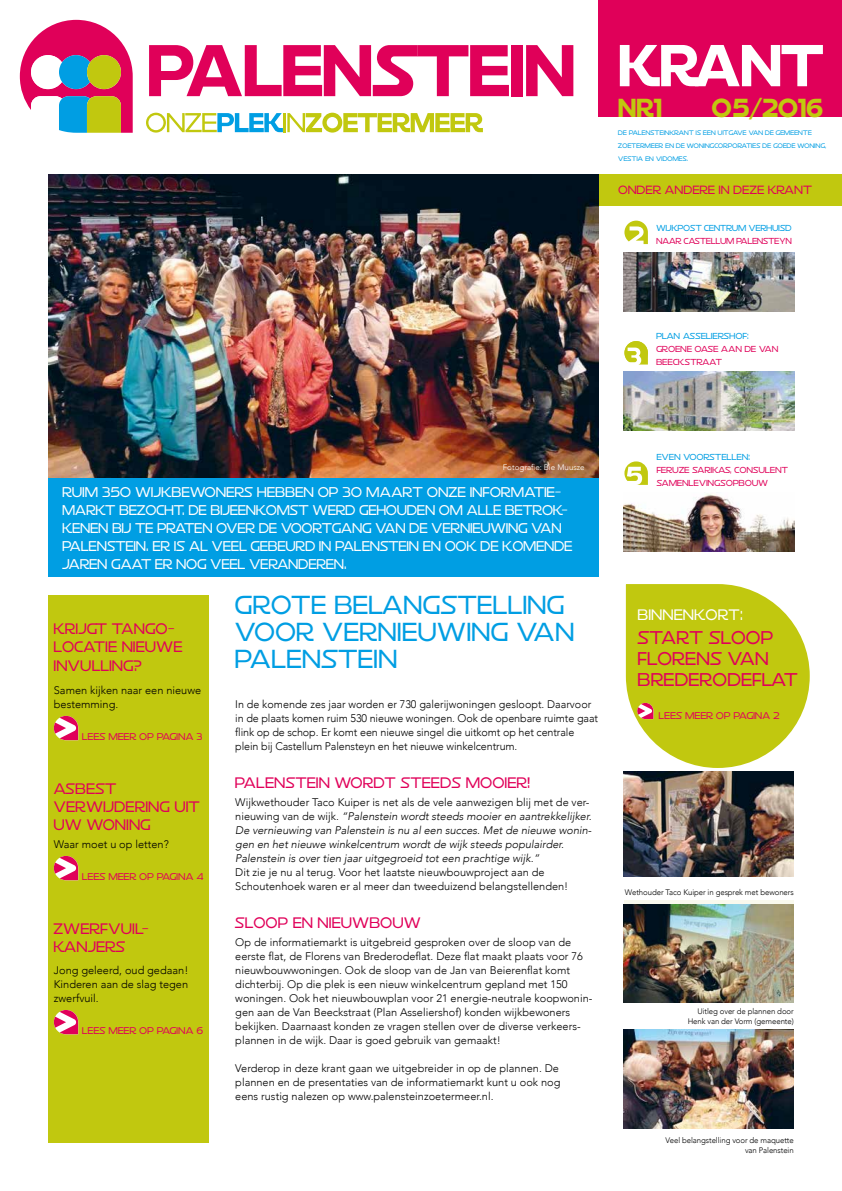
<style>
.page{position:relative;width:842px;height:1191px;background:#fff}
.page>*{position:absolute;margin:0;border:0;box-sizing:border-box;transform-origin:0 0}
.t1{font:700 54.4px "R6 D8 Rg";color:#fff}
.t2{font:24px/27px "R6 D8 Bk";letter-spacing:.05em;color:#009ee3}
.t3{font:700 24px "R6 D8 Rg";color:#c1c80f}
.t4{font:17px/21px "R6 D8 Bk";letter-spacing:.05em;color:#e00059}
.t5{font:14px/18px "R6 D8 Bk";letter-spacing:.05em;color:#e00059}
.t6{font:14px "R6 D8 Bk";letter-spacing:.05em;color:#fff}
.t7{font:13px/18px "R6 D8 Bk";letter-spacing:.03em;color:#fff}
.t8{font:300 11px/14px "Avenir";color:#000}
.t9{font:italic 300 11px/14px "Avenir";color:#000}
.t10{font:11px "R6 D8 Bk";letter-spacing:.05em;color:#e00059}
.t11{font:9px "R6 D8 Bk";letter-spacing:.05em;color:#e00059}
.t12{font:300 8px/10px "Avenir";letter-spacing:-.01em;color:#000;text-align:right}
.t13{font:8px/13px "R6 D8 Bk";letter-spacing:.05em;color:#e00059}
.t14{font:8px "R6 D8 Bk";letter-spacing:.05em;color:#009ee3}
.t15{font:8px "R6 D8 Bk";letter-spacing:.03em;color:#009ee3}
.t16{font:8px "R6 D8 Bk";letter-spacing:.02em;color:#e00059}
.t17{font:300 8px "Avenir";color:#fff}
.t18{font:6px/13px "R6 D8 Bk";letter-spacing:.05em;color:#009ee3}
.s1{font-style:normal}
</style>
<div class="page">
<svg style="left:20px;top:20px;width:113px;height:113px"></svg>
<svg style="left:146px;top:113px;width:337px;height:20px"></svg>
<svg style="left:149px;top:45px;width:360px;height:51px"></svg>
<div style="left:511px;top:45px;width:12px;height:51px;background:#e00059"></div>
<svg style="left:526px;top:45px;width:47px;height:51px"></svg>
<div style="left:599px;top:0;width:243px;height:117px;background:#e00059"></div>
<div style="left:599px;top:175px;width:243px;height:31px;background:#c1c80f"></div>
<svg style="left:624px;top:221px;width:24px;height:23px"></svg>
<img style="left:624px;top:252px;width:170px;height:59px">
<svg style="left:624px;top:461px;width:24px;height:24px"></svg>
<img style="left:624px;top:494px;width:170px;height:58px">
<img style="left:48px;top:175px;width:551px;height:304px">
<div style="left:48px;top:479px;width:551px;height:98px;background:#009ee3"></div>
<img style="left:624px;top:1029px;width:170px;height:99px">
<img style="left:624px;top:771px;width:170px;height:105px">
<div style="left:624px;top:900px;width:170px;height:102px;background:#f9f9ed"></div>
<img style="left:624px;top:904px;width:170px;height:98px">
<svg style="left:626px;top:584px;width:184px;height:184px"></svg>
<div style="left:48px;top:595px;width:161px;height:547px;background:#c1c80f"></div>
<svg style="left:54px;top:716px;width:24px;height:24px"></svg>
<svg style="left:54px;top:856px;width:24px;height:24px"></svg>
<svg style="left:54px;top:1010px;width:24px;height:24px"></svg>
<img style="left:624px;top:371px;width:170px;height:60px">
<svg style="left:624px;top:341px;width:24px;height:23px"></svg>
<h1 class="t1" style="left:618px;top:30px;width:206px">KRANT</h1>
<h2 class="t3" style="left:618px;top:92px;width:45px">NR1</h2>
<h2 class="t3" style="left:712px;top:92px;width:113px">05/2016</h2>
<p class="t18" style="left:618px;top:126px;width:209px">DE PALENSTEINKRANT IS EEN UITGAVE VAN DE GEMEENTE<br>ZOETERMEER EN DE WONINGCORPORATIES DE GOEDE WONING,<br>VESTIA EN VIDOMES.</p>
<p class="t10" style="left:618px;top:183px;width:195px">ONDER ANDERE IN DEZE KRANT</p>
<p class="t15" style="left:656px;top:223px;width:137px">WIJKPOST CENTRUM VERHUISD</p>
<p class="t16" style="left:656px;top:236px;width:137px">NAAR CASTELLUM PALENSTEYN</p>
<p class="t14" style="left:656px;top:330px;width:94px">PLAN ASSELIERSHOF:</p>
<p class="t13" style="left:656px;top:342px;width:123px">GROENE OASE AAN DE VAN<br>BEECKSTRAAT</p>
<p class="t17" style="left:503px;top:463px;width:83px">Fotografie: Bie Muusze</p>
<p class="t7" style="left:62px;top:482px;width:511px">RUIM 350 WIJKBEWONERS HEBBEN OP 30 MAART ONZE INFORMATIE-MARKT BEZOCHT. DE BIJEENKOMST WERD GEHOUDEN OM ALLE BETROK-KENEN BIJ TE PRATEN OVER DE VOORTGANG VAN DE VERNIEUWING VAN PALENSTEIN. ER IS AL VEEL GEBEURD IN PALENSTEIN EN OOK DE KOMENDE JAREN GAAT ER NOG VEEL VERANDEREN.</p>
<p class="t5" style="left:54px;top:620px;width:130px">KRIJGT TANGO-<br>LOCATIE NIEUWE<br>INVULLING?</p>
<p class="t8" style="left:54px;top:683px;width:149px">Samen kijken naar een nieuwe bestemming.</p>
<p class="t11" style="left:82px;top:730px;width:121px">LEES MEER OP PAGINA 3</p>
<p class="t5" style="left:54px;top:779px;width:147px">ASBEST<br>VERWIJDERING UIT<br>UW WONING</p>
<p class="t8" style="left:54px;top:837px;width:116px">Waar moet u op letten?</p>
<p class="t11" style="left:82px;top:870px;width:123px">LEES MEER OP PAGINA 4</p>
<p class="t5" style="left:54px;top:919px;width:96px">ZWERFVUIL-<br>KANJERS</p>
<p class="t8" style="left:54px;top:963px;width:136px;text-align:justify">Jong geleerd, oud gedaan!<br>Kinderen aan de slag tegen zwerfvuil.</p>
<p class="t11" style="left:82px;top:1024px;width:122px">LEES MEER OP PAGINA 6</p>
<h2 class="t2" style="left:235px;top:590px;width:340px">GROTE BELANGSTELLING<br>VOOR VERNIEUWING VAN<br>PALENSTEIN</h2>
<p class="t8" style="left:235px;top:697px;width:364px">In de komende zes jaar worden er 730 galerijwoningen gesloopt. Daarvoor in de plaats komen ruim 530 nieuwe woningen. Ook de openbare ruimte gaat flink op de schop. Er komt een nieuwe singel die uitkomt op het centrale plein bij Castellum Palensteyn en het nieuwe winkelcentrum.</p>
<p class="t5" style="left:235px;top:773px;width:296px">PALENSTEIN WORDT STEEDS MOOIER!</p>
<p class="t9" style="left:235px;top:795px;width:358px"><span class="s1">Wijkwethouder Taco Kuiper is net als de vele aanwezigen blij met de ver&shy;nieuwing van de wijk.</span> “Palenstein wordt steeds mooier en aantrekkelijker.<br>De vernieuwing van Palenstein is nu al een succes. Met de nieuwe wonin&shy;gen en het nieuwe winkelcentrum wordt de wijk steeds populairder.<br>Palenstein is over tien jaar uitgegroeid tot een prachtige wijk.”</p>
<p class="t8" style="left:235px;top:865px;width:335px">Dit zie je nu al terug. Voor het laatste nieuwbouwproject aan de<br>Schoutenhoek waren er al meer dan tweeduizend belangstellenden!</p>
<p class="t5" style="left:235px;top:913px;width:187px">SLOOP EN NIEUWBOUW</p>
<p class="t8" style="left:235px;top:935px;width:359px">Op de informatiemarkt is uitgebreid gesproken over de sloop van de eerste flat, de Florens van Brederodeflat. Deze flat maakt plaats voor 76 nieuwbouwwoningen. Ook de sloop van de Jan van Beierenflat komt dichterbij. Op die plek is een nieuw winkelcentrum gepland met 150 woningen. Ook het nieuwbouwplan voor 21 energie-neutrale koopwonin&shy;gen aan de Van Beeckstraat (Plan Asseliershof) konden wijkbewoners bekijken. Daarnaast konden ze vragen stellen over de diverse verkeers&shy;plannen in de wijk. Daar is goed gebruik van gemaakt!</p>
<p class="t8" style="left:235px;top:1061px;width:327px">Verderop in deze krant gaan we uitgebreider in op de plannen. De plannen en de presentaties van de informatiemarkt kunt u ook nog eens rustig nalezen op www.palensteinzoetermeer.nl.</p>
<p class="t14" style="left:657px;top:451px;width:95px">EVEN VOORSTELLEN:</p>
<p class="t13" style="left:657px;top:463px;width:133px">FERUZE SARIKAS, CONSULENT<br>SAMENLEVINGSOPBOUW</p>
<p class="t6" style="left:638px;top:606px;width:106px">BINNENKORT:</p>
<h3 class="t4" style="left:638px;top:626px;width:161px">START SLOOP<br>FLORENS VAN<br>BREDERODEFLAT</h3>
<p class="t11" style="left:659px;top:709px;width:122px">LEES MEER OP PAGINA 2</p>
<p class="t12" style="left:625px;top:887px;width:170px">Wethouder Taco Kuiper in gesprek met bewoners</p>
<p class="t12" style="left:688px;top:1006px;width:108px">Uitleg over de plannen door<br>Henk van der Vorm (gemeente)</p>
<p class="t12" style="left:666px;top:1135px;width:130px">Veel belangstelling voor de maquette van Palenstein</p>
</div>
